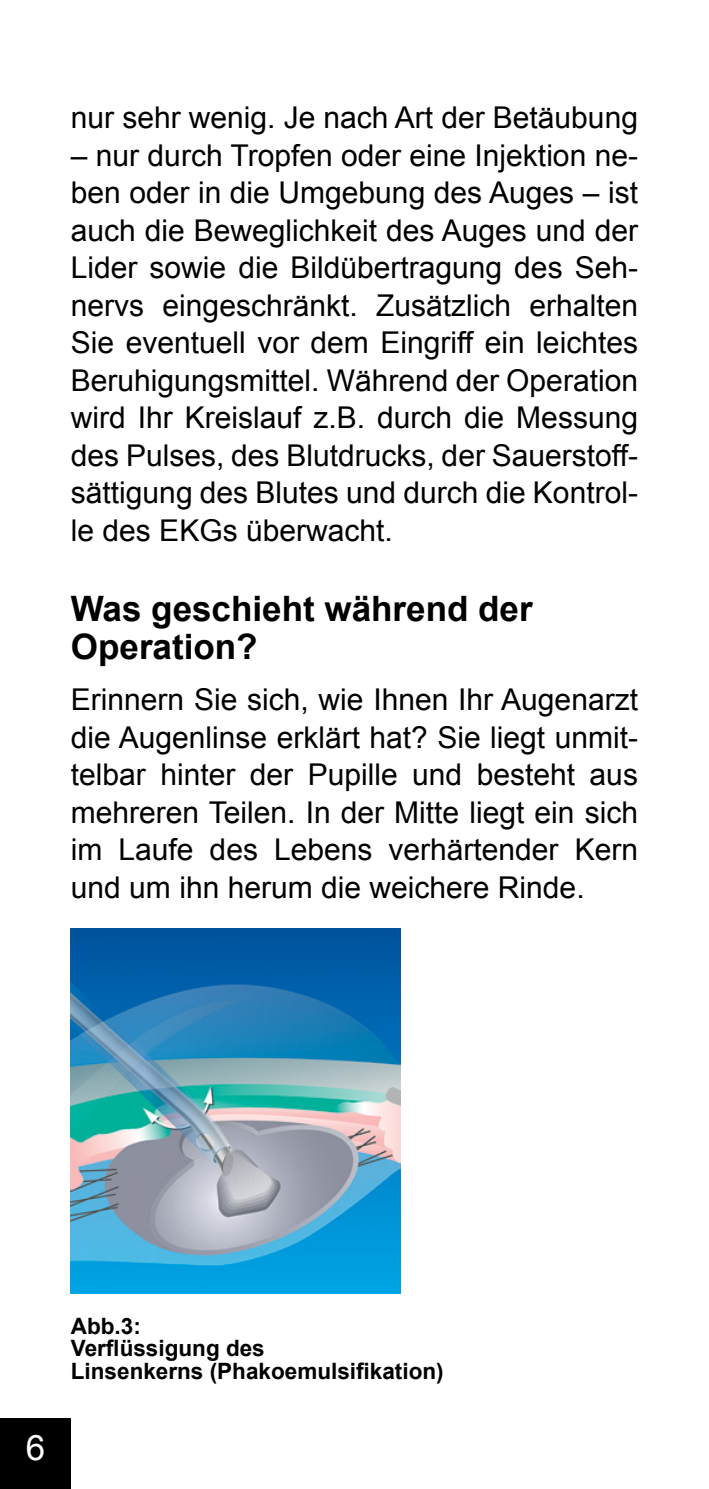
<style>
.page{position:relative;width:709px;height:1489px;background:#fff}
.page>*{position:absolute;margin:0;border:0;box-sizing:border-box;transform-origin:0 0}
.t1{font:700 35px/37.5px "Arial";color:#000}
.t2{font:35px "Arial";color:#fff}
.t3{font:30px/37.5px "Arial";color:#000;text-align:justify}
.t4{font:700 22.5px/22.5px "Arial";color:#000}
</style>
<div class="page">
<div style="left:0;top:1417px;width:71px;height:71px;background:#000"></div>
<img style="left:71px;top:928px;width:329px;height:365px">
<p class="t3" style="left:71px;top:99px;width:568px">nur sehr wenig. Je nach Art der Betäubung</p>
<p class="t3" style="left:71px;top:137px;width:568px">– nur durch Tropfen oder eine Injektion ne&shy;ben oder in die Umgebung des Auges – ist auch die Beweglichkeit des Auges und der Lider sowie die Bildübertragung des Seh&shy;nervs eingeschränkt. Zusätzlich erhalten Sie eventuell vor dem Eingriff ein leichtes Beruhigungsmittel. Während der Operation wird Ihr Kreislauf z.B. durch die Messung des Pulses, des Blutdrucks, der Sauerstoff&shy;sättigung des Blutes und durch die Kontrol&shy;le des EKGs überwacht.</p>
<p class="t1" style="left:71px;top:591px;width:463px">Was geschieht während der<br>Operation?</p>
<p class="t3" style="left:71px;top:681px;width:568px">Erinnern Sie sich, wie Ihnen Ihr Augenarzt die Augenlinse erklärt hat? Sie liegt unmit&shy;telbar hinter der Pupille und besteht aus mehreren Teilen. In der Mitte liegt ein sich im Laufe des Lebens verhärtender Kern und um ihn herum die weichere Rinde.</p>
<p class="t2" style="left:26px;top:1424px;width:21px">6</p>
<p class="t4" style="left:71px;top:1315px;width:374px">Abb.3:<br>Verflüssigung des<br>Linsenkerns (Phakoemulsifikation)</p>
</div>
